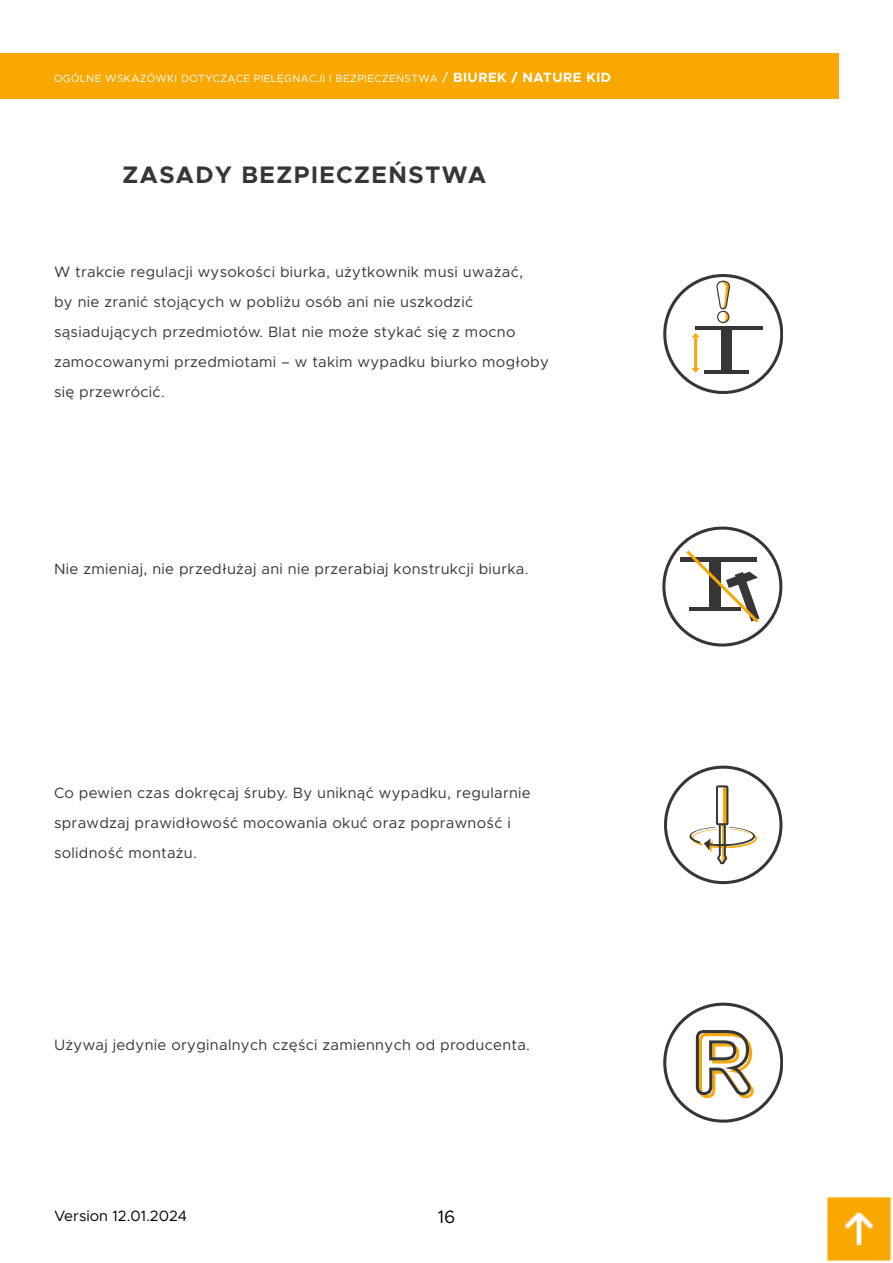
<style>
.page{position:relative;width:893px;height:1263px;background:#fff}
.page>*{position:absolute;margin:0;border:0;box-sizing:border-box;transform-origin:0 0}
.t1{font:700 24px "Metropolis";letter-spacing:.06em;color:#363636}
.t2{font:18px "Metropolis";color:#000}
.t3{font:15px/30px "Metropolis";letter-spacing:.02em;color:#363636}
.t4{font:15px "Metropolis";color:#000}
.t5{font:10.5px "Metropolis";letter-spacing:.04em;color:#fff}
.s1{font-size:13.5px}
.s2{font-weight:700;font-size:13.5px}
</style>
<div class="page">
<div style="left:0;top:54px;width:839px;height:45px;background:#f8a800"></div>
<hr style="left:892px;top:54px;width:1px;height:45px;background:#f8a800">
<div style="left:721px;top:328px;width:10px;height:43px;background:#363636"></div>
<hr style="left:695px;top:327px;width:68px;height:3px;background:#363636">
<hr style="left:704px;top:370px;width:45px;height:4px;background:#363636">
<hr style="left:694px;top:337px;width:3px;height:32px;background:#f7a807">
<svg style="left:692px;top:333px;width:8px;height:4px"></svg>
<svg style="left:691px;top:368px;width:9px;height:5px"></svg>
<svg style="left:716px;top:281px;width:14px;height:42px"></svg>
<div style="left:663px;top:274px;width:119px;height:120px;border:3px solid #363636;border-radius:50%"></div>
<div style="left:664px;top:766px;width:118px;height:118px;border:3px solid #363636;border-radius:50%"></div>
<svg style="left:689px;top:786px;width:68px;height:78px"></svg>
<svg style="left:696px;top:1030px;width:58px;height:68px"></svg>
<div style="left:663px;top:1003px;width:119px;height:120px;border:3px solid #363636;border-radius:50%"></div>
<div style="left:662px;top:526px;width:120px;height:120px;border:3px solid #363636;border-radius:50%"></div>
<hr style="left:680px;top:557px;width:77px;height:4px;background:#363636">
<svg style="left:683px;top:550px;width:77px;height:73px"></svg>
<img style="left:827px;top:1197px;width:64px;height:64px">
<p class="t5" style="left:54px;top:72px;width:559px">OGÓLNE WSKAZÓWKI DOTYCZĄCE PIELĘGNACJI I BEZPIECZEŃSTWA <span class="s1">/</span> <span class="s2">BIUREK / NATURE KID</span></p>
<h1 class="t1" style="left:123px;top:159px;width:365px">ZASADY BEZPIECZEŃSTWA</h1>
<p class="t3" style="left:54px;top:257px;width:496px">W trakcie regulacji wysokości biurka, użytkownik musi uważać,<br>by nie zranić stojących w pobliżu osób ani nie uszkodzić sąsiadujących przedmiotów. Blat nie może stykać się z mocno zamocowanymi przedmiotami – w takim wypadku biurko mogłoby się przewrócić.</p>
<p class="t3" style="left:54px;top:554px;width:476px">Nie zmieniaj, nie przedłużaj ani nie przerabiaj konstrukcji biurka.</p>
<p class="t3" style="left:54px;top:777px;width:478px">Co pewien czas dokręcaj śruby. By uniknąć wypadku, regularnie sprawdzaj prawidłowość mocowania okuć oraz poprawność i solidność montażu.</p>
<p class="t3" style="left:54px;top:1030px;width:478px">Używaj jedynie oryginalnych części zamiennych od producenta.</p>
<p class="t4" style="left:54px;top:1206px;width:135px">Version 12.01.2024</p>
<p class="t2" style="left:438px;top:1206px;width:19px">16</p>
</div>
